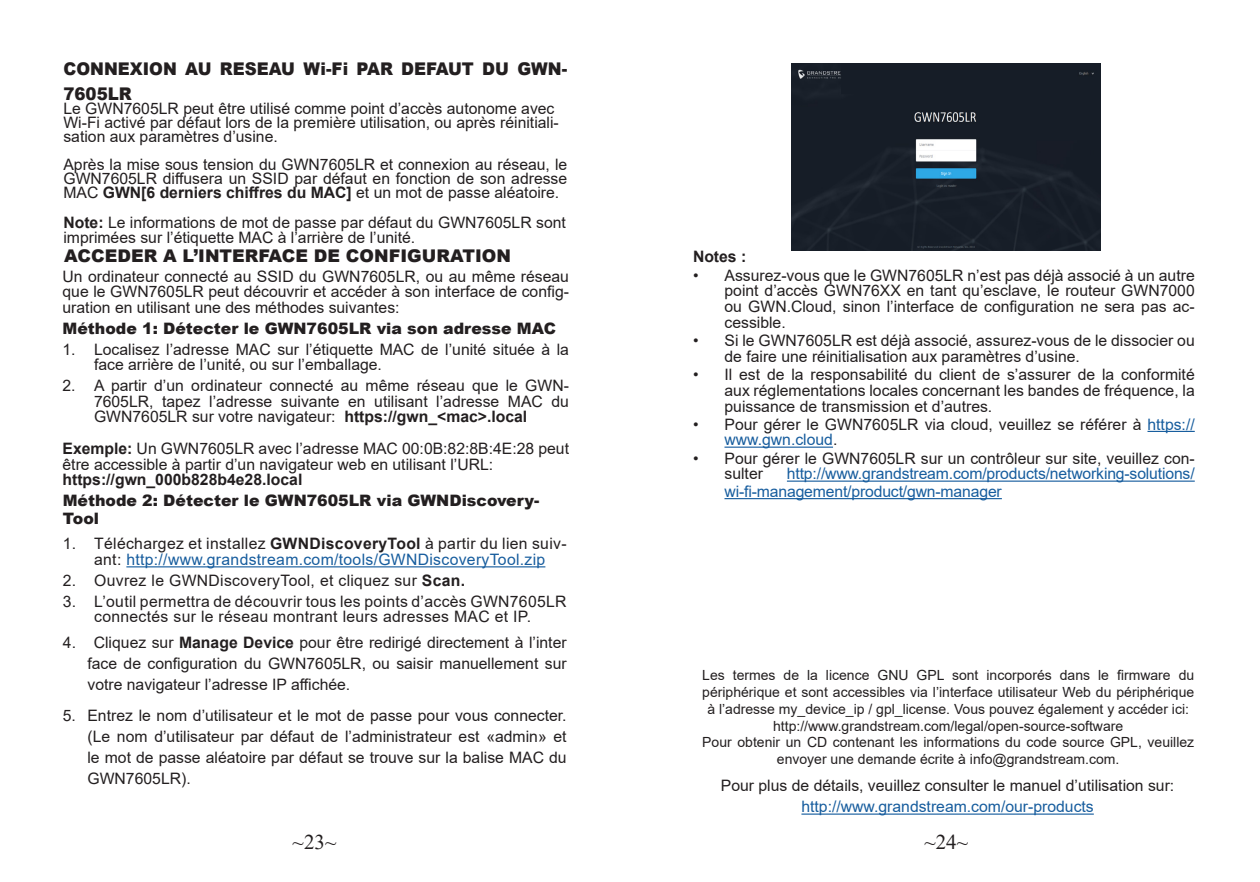
<style>
.page{position:relative;width:1260px;height:882px;background:#fff}
.page>*{position:absolute;margin:0;border:0;box-sizing:border-box;transform-origin:0 0}
.t1{font:21px "Times New Roman";color:#231f20}
.t2{font:900 17.5px/24.5px "Arial";color:#231f20;scale:.95 1}
.t3{font:900 17.5px "Arial";color:#231f20}
.t4{font:15.75px/15.8px "Arial";color:#231f20}
.t5{font:15.75px/15.8px "Arial";letter-spacing:.02em;color:#231f20;text-align:center}
.t6{font:15.75px/15.8px "Arial";letter-spacing:.02em;color:#175d9e}
.t7{font:15.75px/17.5px "Arial";letter-spacing:-.01em;color:#175d9e}
.t8{font:900 15.75px/17.5px "Arial";color:#231f20}
.t9{font:700 15.75px "Arial";color:#231f20}
.t10{font:14px/16.8px "Arial";color:#231f20;text-align:center}
.s1{font-weight:700}
.s2{color:#231f20}
.s3{font-weight:700;color:#231f20}
.s4{color:#175d9e}
</style>
<div class="page">
<img style="left:792px;top:64px;width:309px;height:187px">
<hr style="left:801px;top:814px;width:293px;height:1px;background:#175d9e">
<hr style="left:126px;top:566px;width:419px;height:1px;background:#175d9e">
<hr style="left:1148px;top:431px;width:47px;height:1px;background:#175d9e">
<hr style="left:724px;top:447px;width:109px;height:1px;background:#175d9e">
<hr style="left:787px;top:481px;width:408px;height:1px;background:#175d9e">
<hr style="left:724px;top:498px;width:278px;height:1px;background:#175d9e">
<p class="t2" style="left:63px;top:56px;width:532px">CONNEXION AU RESEAU Wi-Fi PAR DEFAUT DU GWN-<br>7605LR</p>
<p class="t4" style="left:63px;top:101px;width:497px;line-height:14px">Le GWN7605LR peut être utilisé comme point d’accès autonome avec<br>Wi-Fi activé par défaut lors de la première utilisation, ou après réinitiali&shy;sation aux paramètres d’usine.</p>
<p class="t4" style="left:63px;top:157px;width:505px;line-height:14px;text-align:justify">Après la mise sous tension du GWN7605LR et connexion au réseau, le GWN7605LR diffusera un SSID par défaut en fonction de son adresse MAC <span class="s1">GWN[6 derniers chiffres du MAC]</span> et un mot de passe aléatoire.</p>
<p class="t4" style="left:63px;top:214px;width:504px"><span class="s1">Note:</span> Le informations de mot de passe par défaut du GWN7605LR sont imprimées sur l’étiquette MAC à l’arrière de l’unité.</p>
<p class="t4" style="left:63px;top:268px;width:508px;text-align:justify">Un ordinateur connecté au SSID du GWN7605LR, ou au même réseau que le GWN7605LR peut découvrir et accéder à son interface de config&shy;uration en utilisant une des méthodes suivantes:</p>
<p class="t8" style="left:63px;top:319px;width:495px">Méthode 1: Détecter le GWN7605LR via son adresse MAC</p>
<p class="t4" style="left:94px;top:341px;width:477px;text-indent:-32px">1. Localisez l’adresse MAC sur l’étiquette MAC de l’unité située à la face arrière de l’unité, ou sur l’emballage.</p>
<p class="t4" style="left:94px;top:377px;width:477px;text-align:justify;text-indent:-32px">2. A partir d’un ordinateur connecté au même réseau que le GWN-7605LR, tapez l’adresse suivante en utilisant l’adresse MAC du GWN7605LR sur votre navigateur: <span class="s1">https://gwn_&lt;mac&gt;.local</span></p>
<p class="t4" style="left:63px;top:440px;width:508px"><span class="s1">Exemple:</span> Un GWN7605LR avec l’adresse MAC 00:0B:82:8B:4E:28 peut être accessible à partir d’un navigateur web en utilisant l’URL:</p>
<p class="t9" style="left:63px;top:469px;width:241px">https://gwn_000b828b4e28.local</p>
<p class="t3" style="left:64px;top:243px;width:448px">ACCEDER A L’INTERFACE DE CONFIGURATION</p>
<p class="t8" style="left:63px;top:491px;width:478px">Méthode 2: Détecter le GWN7605LR via GWNDiscovery-<br>Tool</p>
<p class="t6" style="left:94px;top:536px;width:474px;text-indent:-32px"><span class="s2">1. Téléchargez et installez</span> <span class="s3">GWNDiscoveryTool</span> <span class="s2">à partir du lien suiv&shy;ant:</span> http://www.grandstream.com/tools/GWNDiscoveryTool.zip</p>
<p class="t5" style="left:63px;top:572px;width:404px">2. Ouvrez le GWNDiscoveryTool, et cliquez sur <span class="s1">Scan.</span></p>
<p class="t5" style="left:63px;top:593px;width:505px">3. L’outil permettra de découvrir tous les points d’accès GWN7605LR connectés sur le réseau montrant leurs adresses MAC et IP.</p>
<p class="t4" style="left:87px;top:632px;width:481px;line-height:21px;text-align:justify;text-indent:-25px">4. Cliquez sur <span class="s1">Manage Device</span> pour être redirigé directement à l’inter face de configuration du GWN7605LR, ou saisir manuellement sur votre navigateur l’adresse IP affichée.</p>
<p class="t4" style="left:87px;top:705px;width:481px;line-height:21px;text-align:justify;text-indent:-25px">5. Entrez le nom d’utilisateur et le mot de passe pour vous connecter. (Le nom d’utilisateur par défaut de l’administrateur est «admin» et le mot de passe aléatoire par défaut se trouve sur la balise MAC du GWN7605LR).</p>
<p class="t9" style="left:693px;top:246px;width:55px">Notes :</p>
<p class="t4" style="left:724px;top:267px;width:472px;text-align:justify;text-indent:-32px">• Assurez-vous que le GWN7605LR n’est pas déjà associé à un autre point d’accès GWN76XX en tant qu’esclave, le routeur GWN7000 ou GWN.Cloud, sinon l’interface de configuration ne sera pas ac&shy;cessible.</p>
<p class="t4" style="left:724px;top:333px;width:472px;text-indent:-32px">• Si le GWN7605LR est déjà associé, assurez-vous de le dissocier ou de faire une réinitialisation aux paramètres d’usine.</p>
<p class="t4" style="left:724px;top:367px;width:472px;text-align:justify;text-indent:-32px">• Il est de la responsabilité du client de s’assurer de la conformité aux réglementations locales concernant les bandes de fréquence, la puissance de transmission et d’autres.</p>
<p class="t4" style="left:724px;top:416px;width:472px;text-indent:-32px">• Pour gérer le GWN7605LR via cloud, veuillez se référer à <span class="s4">https:// www.gwn.cloud</span>.</p>
<p class="t4" style="left:724px;top:450px;width:472px;text-indent:-32px">• Pour gérer le GWN7605LR sur un contrôleur sur site, veuillez con&shy;sulter</p>
<p class="t7" style="left:724px;top:465px;width:472px;text-indent:62px">http://www.grandstream.com/products/networking-solutions/ wi-fi-management/product/gwn-manager</p>
<p class="t10" style="left:702px;top:667px;width:494px">Les termes de la licence GNU GPL sont incorporés dans le firmware du périphérique et sont accessibles via l’interface utilisateur Web du périphérique à l’adresse my_device_ip / gpl_license. Vous pouvez également y accéder ici:</p>
<p class="t10" style="left:773px;top:717px;width:352px">http://www.grandstream.com/legal/open-source-software</p>
<p class="t10" style="left:702px;top:734px;width:494px">Pour obtenir un CD contenant les informations du code source GPL, veuillez envoyer une demande écrite à info@grandstream.com.</p>
<p class="t4" style="left:721px;top:775px;width:455px;line-height:21px;text-align:center">Pour plus de détails, veuillez consulter le manuel d’utilisation sur: <span class="s4">http://www.grandstream.com/our-products</span></p>
<h1 class="t1" style="left:293px;top:827px;width:45px">~23~</h1>
<h1 class="t1" style="left:924px;top:827px;width:45px">~24~</h1>
</div>
